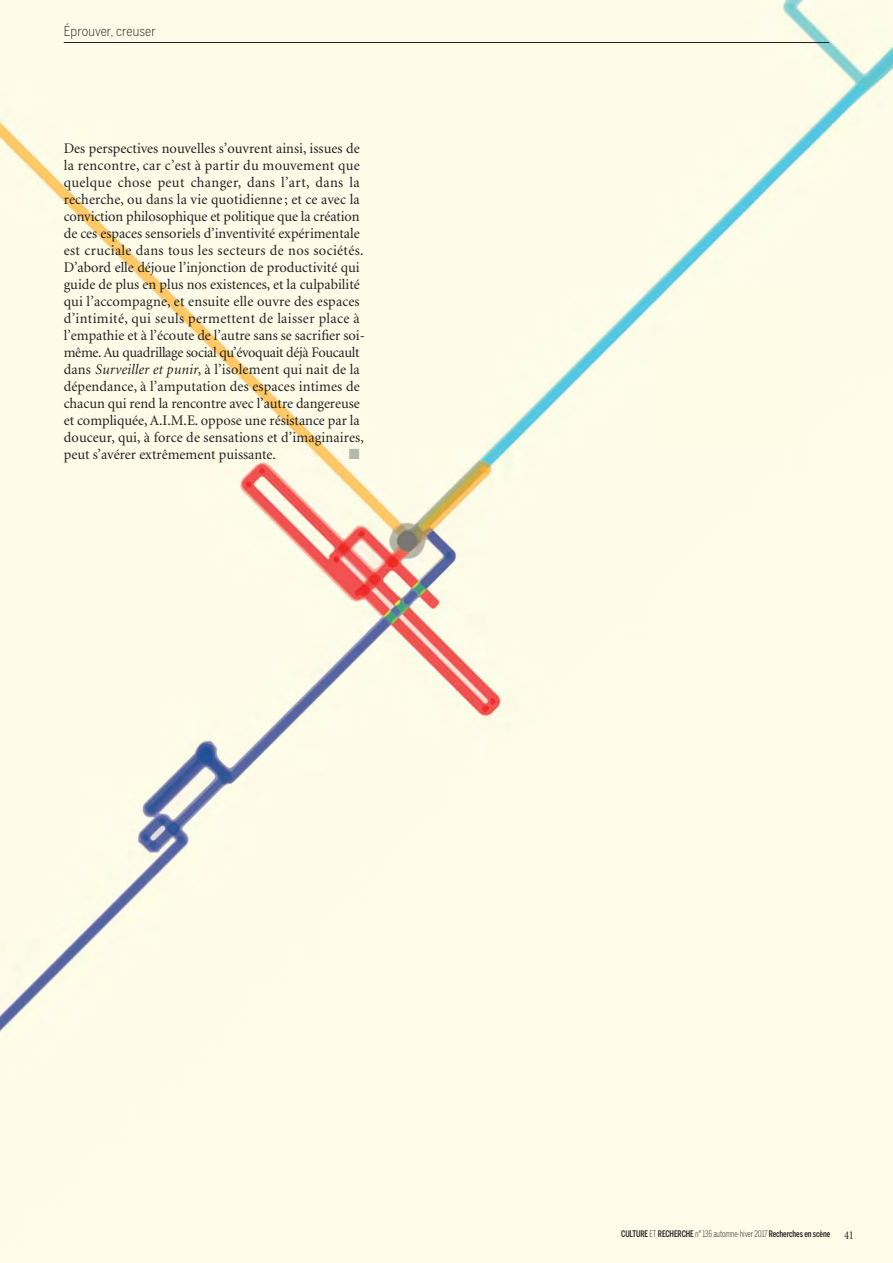
<style>
.page{position:relative;width:893px;height:1263px;background:#fefce8}
.page>*{position:absolute;margin:0;border:0;box-sizing:border-box;transform-origin:0 0}
.t1{font:14.7px/17px "Minion";color:#231f20}
.t2{font:14.7px "Zapf Dingbats";color:#b4b8a9}
.t3{font:300 13.5px "Benton Sans Cond";letter-spacing:.01em;color:#231f20}
.t4{font:500 9px "Benton Sans Comp";letter-spacing:-.01em;color:#231f20}
.s1{font-style:italic}
.s2{font-weight:300}
.s3{font-family:"Minion";font-weight:400;font-stretch:condensed;font-size:12px}
</style>
<div class="page">
<hr style="left:64px;top:42px;width:765px;height:1px;background:#231f20">
<p class="t3" style="left:64px;top:26px;width:94px">Éprouver, creuser</p>
<p class="t1" style="left:64px;top:141px;width:303px">Des perspectives nouvelles s’ouvrent ainsi, issues de la rencontre, car c’est à partir du mouvement que quelque chose peut changer, dans l’art, dans la recherche, ou dans la vie quotidienne ; et ce avec la conviction philosophique et politique que la création de ces espaces sensoriels d’inventivité expérimentale est cruciale dans tous les secteurs de nos sociétés.<br>D’abord elle déjoue l’injonction de productivité qui guide de plus en plus nos existences, et la culpabilité qui l’accompagne, et ensuite elle ouvre des espaces d’intimité, qui seuls permettent de laisser place à l’empathie et à l’écoute de l’autre sans se sacrifier soi&shy;même. Au quadrillage social qu’évoquait déjà Foucault dans <span class="s1">Surveiller et punir</span>, à l’iso lement qui nait de la dépendance, à l’amputation des espaces intimes de chacun qui rend la rencontre avec l’autre dangereuse et compliquée, A.I.M.E. oppose une résistance par la douceur, qui, à force de sensations et d’imaginaires, peut s’avérer extrêmement puissante.</p>
<p class="t2" style="left:349px;top:447px;width:12px">■</p>
<p class="t4" style="left:621px;top:1231px;width:234px">CULTURE <span class="s2">ET</span> RECHERCHE <span class="s2">n° 136 automne-hiver 2017</span> Recherches en scène <span class="s3">41</span></p>
</div>
